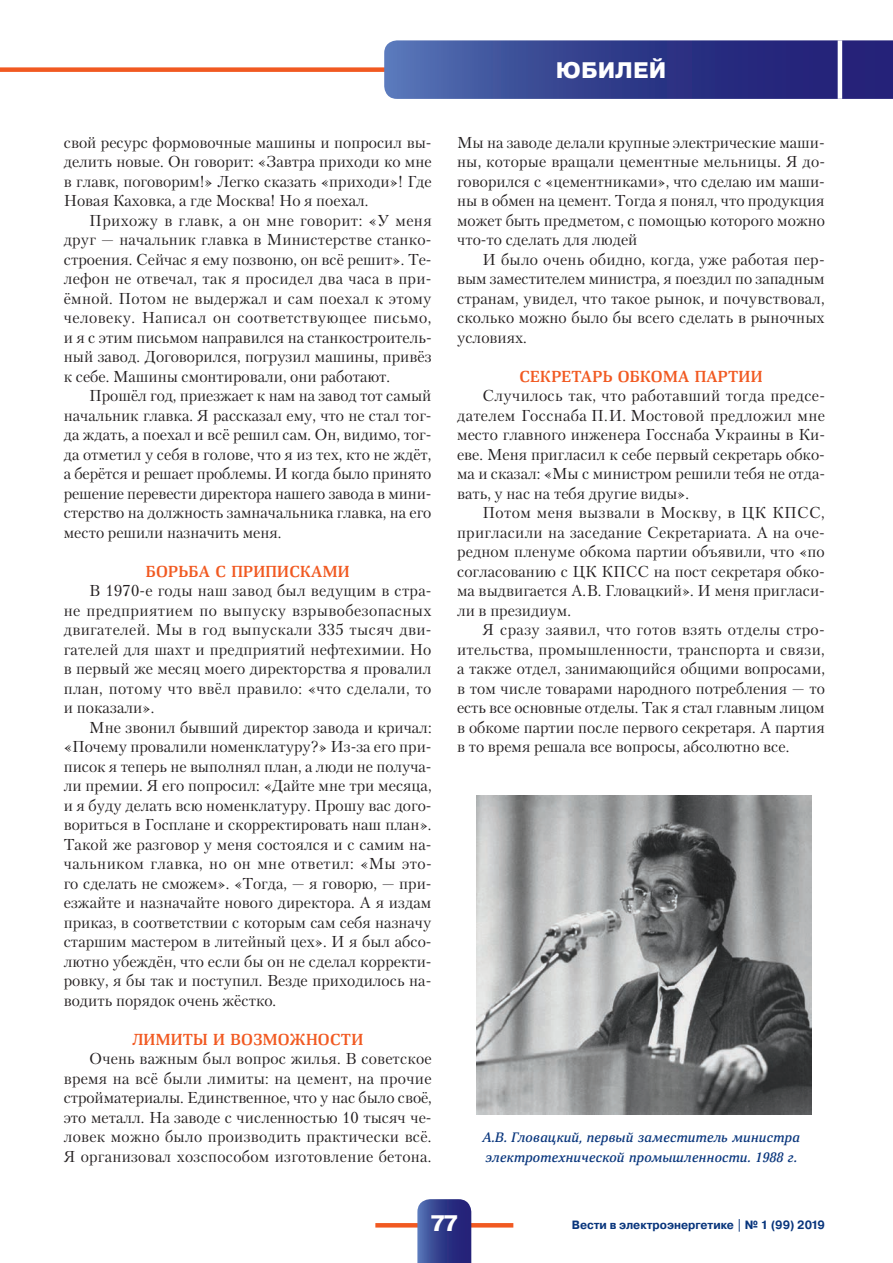
<style>
.page{position:relative;width:893px;height:1263px;background:#fff}
.page>*{position:absolute;margin:0;border:0;box-sizing:border-box;transform-origin:0 0}
.t1{font:800 22.5px "Pragmatica";letter-spacing:.01em;color:#fff}
.t2{font:15.75px/19.5px "Petersburg C";color:#231f20;text-align:justify}
.t3{font:700 15.75px "Deca Serif New";letter-spacing:.015em;color:#f15921}
.t4{font:italic 500 13.5px/19.5px "Deca Serif New";letter-spacing:.005em;color:#08357c}
.t5{font:700 12px "Pragmatica";color:#08357c;scale:.95 1}
</style>
<div class="page">
<div style="left:0;top:67px;width:432px;height:5px;background:#f15921"></div>
<svg style="left:384px;top:40px;width:509px;height:59px;background:#36418e"></svg>
<hr style="left:838px;top:40px;width:4px;height:59px;background:#fff">
<svg style="left:375px;top:1223px;width:138px;height:4px"></svg>
<svg style="left:417px;top:1199px;width:54px;height:64px;background:#394390"></svg>
<img style="left:476px;top:795px;width:336px;height:319px">
<p class="t2" style="left:64px;top:132px;width:369px">свой ресурс формовочные машины и попросил вы&shy;делить новые. Он говорит: «Завтра приходи ко мне в главк, поговорим!» Легко сказать «приходи»! Где Новая Каховка, а где Москва! Но я поехал.</p>
<p class="t2" style="left:64px;top:210px;width:369px;text-indent:26px">Прихожу в главк, а он мне говорит: «У меня друг — начальник главка в Министерстве станко&shy;строения. Сейчас я ему позвоню, он всё решит». Те&shy;лефон не отвечал, так я просидел два часа в при&shy;ёмной. Потом не выдержал и сам поехал к этому человеку. Написал он соответствующее письмо, и я с этим письмом направился на станкостроитель&shy;ный завод. Договорился, погрузил машины, привёз к себе. Машины смонтировали, они работают.</p>
<p class="t2" style="left:64px;top:386px;width:369px;text-indent:26px">Прошёл год, приезжает к нам на завод тот самый начальник главка. Я рассказал ему, что не стал тог&shy;да ждать, а поехал и всё решил сам. Он, видимо, тог&shy;да отметил у себя в голове, что я из тех, кто не ждёт, а берётся и решает проблемы. И когда было принято решение перевести директора нашего завода в мини&shy;стерство на должность замначальника главка, на его место решили назначить меня.</p>
<p class="t3" style="left:146px;top:562px;width:205px">БОРЬБА С ПРИПИСКАМИ</p>
<p class="t2" style="left:64px;top:581px;width:369px;text-indent:26px">В 1970-е годы наш завод был ведущим в стра&shy;не предприятием по выпуску взрывобезопасных двигателей. Мы в год выпускали 335 тысяч дви&shy;гателей для шахт и предприятий нефтехимии. Но в первый же месяц моего директорства я провалил план, потому что ввёл правило: «что сделали, то и показали».</p>
<p class="t2" style="left:64px;top:717px;width:369px;text-indent:26px">Мне звонил бывший директор завода и кричал: «Почему провалили номенклатуру?» Из-за его при&shy;писок я теперь не выполнял план, а люди не получа&shy;ли премии. Я его попросил: «Дайте мне три месяца, и я буду делать всю номенклатуру. Прошу вас дого&shy;вориться в Госплане и скорректировать наш план».<br>Такой же разговор у меня состоялся и с самим на&shy;чальником главка, но он мне ответил: «Мы это&shy;го сделать не сможем». «Тогда, — я говорю, — при&shy;езжайте и назначайте нового директора. А я издам приказ, в соответствии с которым сам себя назначу старшим мастером в литейный цех». И я был абсо&shy;лютно убеждён, что если бы он не сделал корректи&shy;ровку, я бы так и поступил. Везде приходилось на&shy;водить порядок очень жёстко.</p>
<p class="t3" style="left:132px;top:1030px;width:233px">ЛИМИТЫ И ВОЗМОЖНОСТИ</p>
<p class="t2" style="left:64px;top:1049px;width:369px;text-indent:26px">Очень важным был вопрос жилья. В советское время на всё были лимиты: на цемент, на прочие стройматериалы. Единственное, что у нас было своё, это металл. На заводе с численностью 10 тысяч че&shy;ловек можно было производить практически всё.<br>Я организовал хозспособом изготовление бетона.</p>
<h1 class="t1" style="left:556px;top:55px;width:112px">Юбилей</h1>
<p class="t2" style="left:457px;top:132px;width:370px">Мы на заводе делали крупные электрические маши&shy;ны, которые вращали цементные мельницы. Я до&shy;говорился с «цементниками», что сделаю им маши&shy;ны в обмен на цемент. Тогда я понял, что продукция может быть предметом, с помощью которого можно что-то сделать для людей</p>
<p class="t2" style="left:457px;top:249px;width:369px;text-indent:26px">И было очень обидно, когда, уже работая пер&shy;вым заместителем министра, я поездил по западным странам, увидел, что такое рынок, и почувствовал, сколько можно было бы всего сделать в рыночных условиях.</p>
<p class="t3" style="left:519px;top:367px;width:245px">СЕКРЕТАРЬ ОБКОМА ПАРТИИ</p>
<p class="t2" style="left:457px;top:386px;width:370px;text-indent:26px">Случилось так, что работавший тогда предсе&shy;дателем Госснаба П.И. Мостовой предложил мне место главного инженера Госснаба Украины в Ки&shy;еве. Меня пригласил к себе первый секретарь обко&shy;ма и сказал: «Мы с министром решили тебя не отда&shy;вать, у нас на тебя другие виды».</p>
<p class="t2" style="left:457px;top:503px;width:369px;text-indent:26px">Потом меня вызвали в Москву, в ЦК КПСС, пригласили на заседание Секретариата. А на оче&shy;редном пленуме обкома партии объявили, что «по согласованию с ЦК КПСС на пост секретаря обко&shy;ма выдвигается А.В. Гловацкий». И меня пригласи&shy;ли в президиум.</p>
<p class="t2" style="left:457px;top:620px;width:369px;text-indent:26px">Я сразу заявил, что готов взять отделы стро&shy;ительства, промышленности, транспорта и связи, а также отдел, занимающийся общими вопросами, в том числе товарами народного потребления — то есть все основные отделы. Так я стал главным лицом в обкоме партии после первого секретаря. А партия в то время решала все вопросы, абсолютно все.</p>
<p class="t4" style="left:482px;top:1128px;width:319px">А.В. Гловацкий, первый заместитель министра электротехнической промышленности. 1988 г.</p>
<h1 class="t1" style="left:430px;top:1209px;width:30px">77</h1>
<p class="t5" style="left:572px;top:1217px;width:268px">Вести в электроэнергетике | № 1 (99) 2019</p>
</div>
